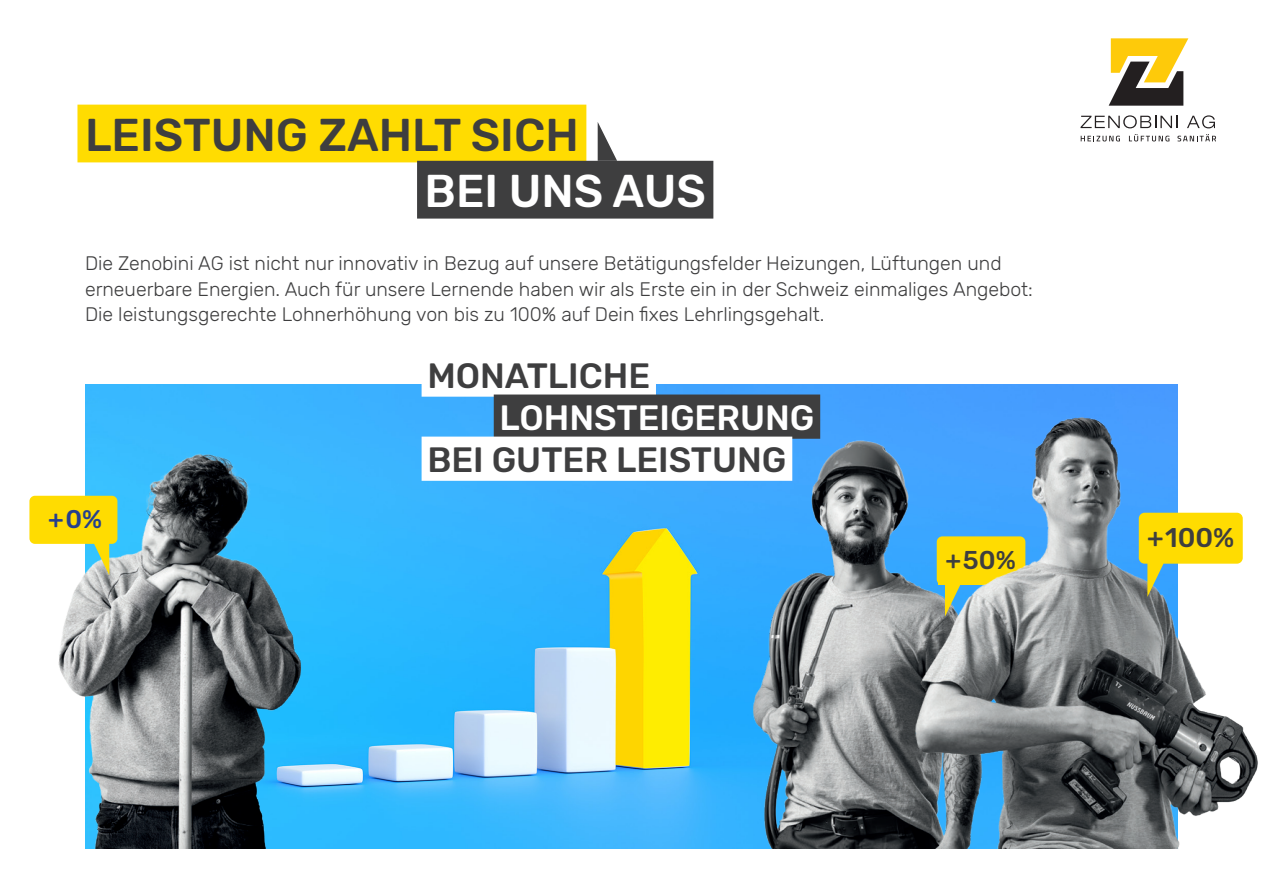
<style>
.page{position:relative;width:1263px;height:893px;background:#fff}
.page>*{position:absolute;margin:0;border:0;box-sizing:border-box;transform-origin:0 0}
.t1{font:500 45.75px "Rubik";color:#3e3e3f}
.t2{font:500 45.75px "Rubik";color:#fff}
.t3{font:500 35.1px "Rubik";color:#3e3e3f}
.t4{font:500 35.1px "Rubik";color:#fff}
.t5{font:500 27px "Rubik";color:#3e3e3f}
.t6{font:500 25.65px "Rubik";color:#3e3e3f}
.t7{font:500 25.5px "Rubik";color:#253f8e}
.t8{font:300 19.5px/25.5px "Rubik";color:#3e3e3f}
</style>
<div class="page">
<div style="left:77px;top:105px;width:509px;height:57px;background:#ffdc01"></div>
<div style="left:417px;top:161px;width:296px;height:58px;background:#3e3e3f"></div>
<svg style="left:598px;top:122px;width:19px;height:39px"></svg>
<img style="left:85px;top:385px;width:1093px;height:463px">
<img style="left:698px;top:428px;width:198px;height:420px">
<div style="left:422px;top:352px;width:234px;height:45px;background:#fff"></div>
<div style="left:494px;top:394px;width:326px;height:45px;background:#3e3e3f"></div>
<div style="left:422px;top:437px;width:370px;height:44px;background:#fff"></div>
<img style="left:33px;top:437px;width:304px;height:411px">
<svg style="left:29px;top:496px;width:88px;height:79px"></svg>
<svg style="left:1109px;top:38px;width:79px;height:68px"></svg>
<svg style="left:1080px;top:115px;width:97px;height:13px"></svg>
<svg style="left:1187px;top:115px;width:28px;height:13px"></svg>
<svg style="left:1129px;top:134px;width:40px;height:7px"></svg>
<svg style="left:1081px;top:136px;width:39px;height:5px"></svg>
<svg style="left:1177px;top:134px;width:39px;height:7px"></svg>
<img style="left:896px;top:407px;width:362px;height:441px">
<svg style="left:1139px;top:513px;width:104px;height:84px"></svg>
<h1 class="t1" style="left:85px;top:109px;width:495px">LEISTUNG ZAHLT SICH</h1>
<h1 class="t2" style="left:425px;top:165px;width:283px">BEI UNS AUS</h1>
<p class="t8" style="left:85px;top:251px;width:949px">Die Zenobini AG ist nicht nur innovativ in Bezug auf unsere Betätigungsfelder Heizungen, Lüftungen und erneuerbare Energien. Auch für unsere Lernende haben wir als Erste ein in der Schweiz einmaliges Angebot:<br>Die leistungsgerechte Lohnerhöhung von bis zu 100% auf Dein fixes Lehrlingsgehalt.</p>
<h3 class="t7" style="left:48px;top:504px;width:55px">+0%</h3>
<h2 class="t3" style="left:427px;top:356px;width:224px">MONATLICHE</h2>
<h2 class="t4" style="left:499px;top:398px;width:316px">LOHNSTEIGERUNG</h2>
<h2 class="t3" style="left:427px;top:440px;width:361px">BEI GUTER LEISTUNG</h2>
<h3 class="t6" style="left:945px;top:545px;width:72px">+50%</h3>
<h3 class="t5" style="left:1147px;top:522px;width:89px">+100%</h3>
</div>
